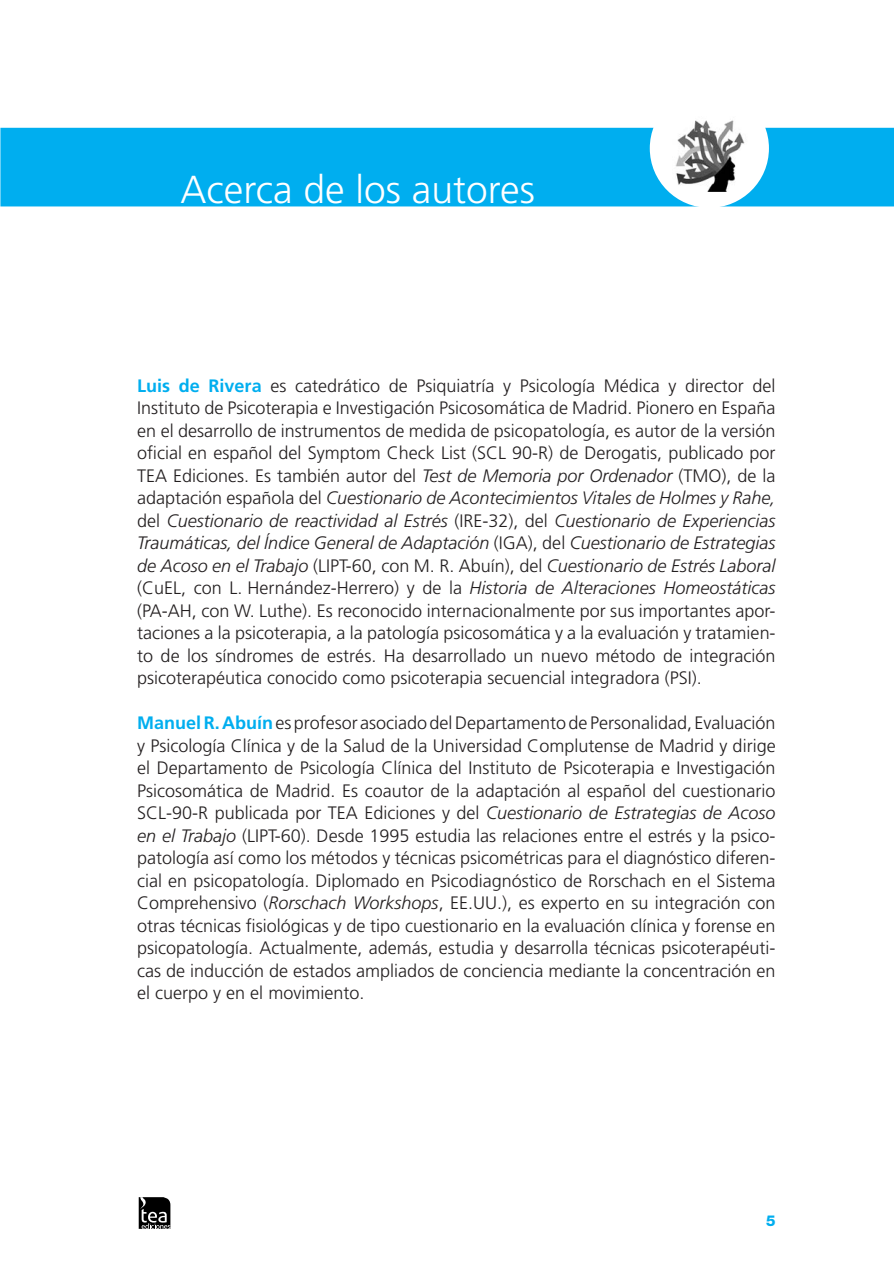
<style>
.page{position:relative;width:894px;height:1265px;background:#fff}
.page>*{position:absolute;margin:0;border:0;box-sizing:border-box;transform-origin:0 0}
.t1{font:300 39px "Frutiger";color:#fff}
.t2{font:300 18px/22.5px "Frutiger";color:#231f20;text-align:justify}
.t3{font:800 15px "Helvetica Neue";color:#00aeef}
.s1{font-weight:700;color:#00aeef}
.s2{font-style:italic}
</style>
<div class="page">
<svg style="left:139px;top:1197px;width:31px;height:32px"></svg>
<div style="left:1px;top:128px;width:892px;height:78px;background:#00aeef"></div>
<div style="left:649px;top:89px;width:119px;height:119px;background:#fff;border-radius:50%"></div>
<img style="left:675px;top:120px;width:70px;height:71px">
<h1 class="t1" style="left:180px;top:168px;width:355px">Acerca de los autores</h1>
<p class="t2" style="left:137px;top:374px;width:639px"><span class="s1">Luis de Rivera</span> es catedrático de Psiquiatría y Psicología Médica y director del Instituto de Psicoterapia e Investigación Psicosomática de Madrid. Pionero en España en el desarrollo de instrumentos de medida de psicopatología, es autor de la versión oficial en español del Symptom Check List (SCL 90-R) de Derogatis, publicado por TEA Ediciones. Es también autor del <span class="s2">Test de Memoria por Ordenador</span> (TMO), de la adaptación española del <span class="s2">Cuestionario de Acontecimientos Vitales de Holmes y Rahe, </span>del <span class="s2">Cuestionario de reactividad al Estrés</span> (IRE-32), del <span class="s2">Cuestionario de Experiencias Traumáticas, del Índice General de Adaptación</span> (IGA), del <span class="s2">Cuestionario de Estrategias de Acoso en el Trabajo</span> (LIPT-60, con M. R. Abuín), del <span class="s2">Cuestionario de Estrés Laboral </span>(CuEL, con L. Hernández-Herrero) y de la <span class="s2">Historia de Alteraciones Homeostáticas </span>(PA-AH, con W. Luthe). Es reconocido internacionalmente por sus importantes apor&shy;taciones a la psicoterapia, a la patología psicosomática y a la evaluación y tratamien&shy;to de los síndromes de estrés. Ha desarrollado un nuevo método de integración psicoterapéutica conocido como psicoterapia secuencial integradora (PSI).</p>
<p class="t2" style="left:137px;top:712px;width:639px"><span class="s1">Manuel R. Abuín</span> es profesor asociado del Departamento de Personalidad, Evaluación y Psicología Clínica y de la Salud de la Universidad Complutense de Madrid y dirige el Departamento de Psicología Clínica del Instituto de Psicoterapia e Investigación Psicosomática de Madrid. Es coautor de la adaptación al español del cuestionario SCL-90-R publicada por TEA Ediciones y del <span class="s2">Cuestionario de Estrategias de Acoso en el Trabajo</span> (LIPT-60). Desde 1995 estudia las relaciones entre el estrés y la psico&shy;patología así como los métodos y técnicas psicométricas para el diagnóstico diferen&shy;cial en psicopatología. Diplomado en Psicodiagnóstico de Rorschach en el Sistema Comprehensivo (<span class="s2">Rorschach Workshops</span>, EE.UU.), es experto en su integración con otras técnicas fisiológicas y de tipo cuestionario en la evaluación clínica y forense en psicopatología. Actualmente, además, estudia y desarrolla técnicas psicoterapéuti&shy;cas de inducción de estados ampliados de conciencia mediante la concentración en el cuerpo y en el movimiento.</p>
<p class="t3" style="left:765px;top:1211px;width:11px">5</p>
</div>
